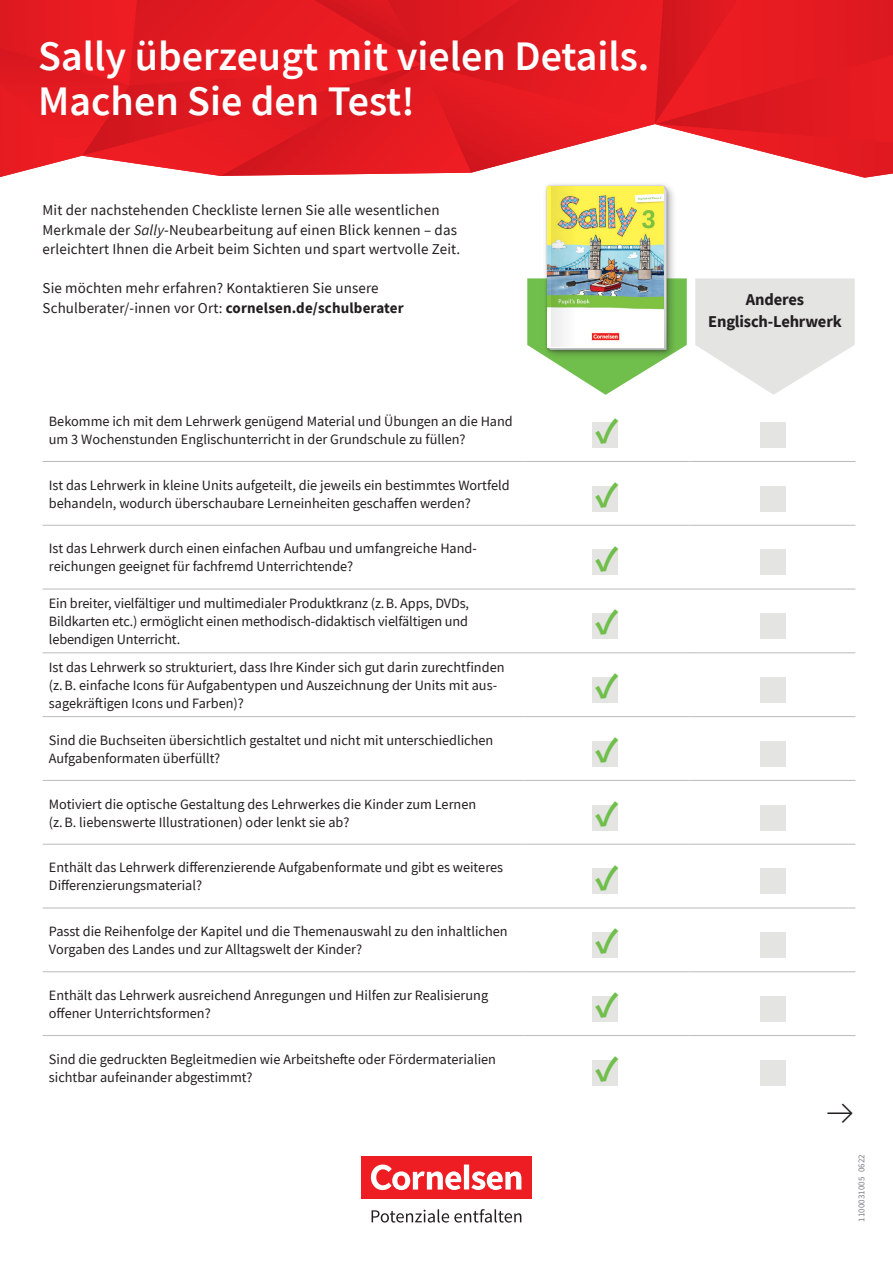
<style>
.page{position:relative;width:893px;height:1263px;background:#fff}
.page>*{position:absolute;margin:0;border:0;box-sizing:border-box;transform-origin:0 0}
.t1{font:600 42px/45px "CV Source Sans";color:#fff}
.t2{font:700 36px "CV Source Sans";color:#70bf4c}
.t3{font:700 16.5px/22.5px "CV Source Sans";letter-spacing:-.01em;color:#231f20;text-align:center}
.t4{font:15px/19.5px "CV Source Sans";letter-spacing:.01em;color:#231f20}
.t5{font:14.25px/18px "CV Source Sans";color:#231f20}
.t6{font:9px "CV Source Sans";color:#808285}
.s1{font-style:italic}
.s2{font-weight:700}
</style>
<div class="page">
<div style="left:592px;top:422px;width:26px;height:26px;background:#e4e4e3"></div>
<div style="left:760px;top:422px;width:26px;height:26px;background:#e4e4e3"></div>
<div style="left:592px;top:486px;width:26px;height:25px;background:#e4e4e3"></div>
<div style="left:760px;top:486px;width:26px;height:25px;background:#e4e4e3"></div>
<div style="left:592px;top:550px;width:26px;height:25px;background:#e4e4e3"></div>
<div style="left:760px;top:550px;width:26px;height:25px;background:#e4e4e3"></div>
<div style="left:592px;top:613px;width:26px;height:26px;background:#e4e4e3"></div>
<div style="left:760px;top:613px;width:26px;height:26px;background:#e4e4e3"></div>
<div style="left:592px;top:677px;width:26px;height:26px;background:#e4e4e3"></div>
<div style="left:760px;top:677px;width:26px;height:26px;background:#e4e4e3"></div>
<div style="left:592px;top:741px;width:26px;height:25px;background:#e4e4e3"></div>
<div style="left:760px;top:741px;width:26px;height:25px;background:#e4e4e3"></div>
<div style="left:592px;top:805px;width:26px;height:25px;background:#e4e4e3"></div>
<div style="left:760px;top:805px;width:26px;height:25px;background:#e4e4e3"></div>
<div style="left:592px;top:869px;width:26px;height:25px;background:#e4e4e3"></div>
<div style="left:760px;top:869px;width:26px;height:25px;background:#e4e4e3"></div>
<div style="left:592px;top:932px;width:26px;height:26px;background:#e4e4e3"></div>
<div style="left:760px;top:932px;width:26px;height:26px;background:#e4e4e3"></div>
<div style="left:592px;top:996px;width:26px;height:26px;background:#e4e4e3"></div>
<div style="left:760px;top:996px;width:26px;height:26px;background:#e4e4e3"></div>
<div style="left:592px;top:1060px;width:26px;height:25px;background:#e4e4e3"></div>
<div style="left:760px;top:1060px;width:26px;height:25px;background:#e4e4e3"></div>
<svg style="left:0;top:0;width:893px;height:178px;background:#e52f35"></svg>
<svg style="left:695px;top:278px;width:160px;height:117px"></svg>
<svg style="left:527px;top:187px;width:160px;height:208px"></svg>
<img style="left:548px;top:187px;width:115px;height:160px">
<img style="left:551px;top:187px;width:26px;height:160px">
<hr style="left:43px;top:525px;width:481px;height:1px;background:#bbbbbc">
<hr style="left:524px;top:525px;width:166px;height:1px;background:#bbbbbc">
<hr style="left:690px;top:525px;width:165px;height:1px;background:#bbbbbc">
<hr style="left:43px;top:589px;width:481px;height:1px;background:#bbbbbc">
<hr style="left:524px;top:589px;width:166px;height:1px;background:#bbbbbc">
<hr style="left:690px;top:589px;width:165px;height:1px;background:#bbbbbc">
<hr style="left:43px;top:652px;width:481px;height:1px;background:#bbbbbc">
<hr style="left:524px;top:652px;width:166px;height:1px;background:#bbbbbc">
<hr style="left:690px;top:652px;width:165px;height:1px;background:#bbbbbc">
<hr style="left:43px;top:716px;width:481px;height:1px;background:#bbbbbc">
<hr style="left:524px;top:716px;width:166px;height:1px;background:#bbbbbc">
<hr style="left:690px;top:716px;width:165px;height:1px;background:#bbbbbc">
<hr style="left:43px;top:780px;width:481px;height:1px;background:#bbbbbc">
<hr style="left:524px;top:780px;width:166px;height:1px;background:#bbbbbc">
<hr style="left:690px;top:780px;width:165px;height:1px;background:#bbbbbc">
<hr style="left:43px;top:844px;width:481px;height:1px;background:#bbbbbc">
<hr style="left:524px;top:844px;width:166px;height:1px;background:#bbbbbc">
<hr style="left:690px;top:844px;width:165px;height:1px;background:#bbbbbc">
<hr style="left:43px;top:907px;width:481px;height:1px;background:#bbbbbc">
<hr style="left:524px;top:907px;width:166px;height:1px;background:#bbbbbc">
<hr style="left:690px;top:907px;width:165px;height:1px;background:#bbbbbc">
<hr style="left:43px;top:971px;width:481px;height:1px;background:#bbbbbc">
<hr style="left:524px;top:971px;width:166px;height:1px;background:#bbbbbc">
<hr style="left:690px;top:971px;width:165px;height:1px;background:#bbbbbc">
<hr style="left:43px;top:1035px;width:481px;height:1px;background:#bbbbbc">
<hr style="left:524px;top:1035px;width:166px;height:1px;background:#bbbbbc">
<hr style="left:690px;top:1035px;width:165px;height:1px;background:#bbbbbc">
<hr style="left:43px;top:461px;width:481px;height:1px;background:#bbbbbc">
<hr style="left:524px;top:461px;width:166px;height:1px;background:#bbbbbc">
<hr style="left:690px;top:461px;width:165px;height:1px;background:#bbbbbc">
<div style="left:361px;top:1157px;width:170px;height:42px;background:#ee1d23"></div>
<svg style="left:371px;top:1164px;width:150px;height:26px"></svg>
<svg style="left:372px;top:1209px;width:149px;height:13px"></svg>
<h1 class="t1" style="left:38px;top:33px;width:613px">Sally überzeugt mit vielen Details.<br>Machen Sie den Test!</h1>
<p class="t4" style="left:43px;top:201px;width:419px">Mit der nachstehenden Checkliste lernen Sie alle wesentlichen<br>Merkmale der <span class="s1">Sally</span>-Neubearbeitung auf einen Blick kennen – das erleichtert Ihnen die Arbeit beim Sichten und spart wertvolle Zeit.</p>
<p class="t4" style="left:43px;top:279px;width:363px">Sie möchten mehr erfahren? Kontaktieren Sie unsere<br>Schulberater/-innen vor Ort: <span class="s2">cornelsen.de/schulberater</span></p>
<p class="t3" style="left:708px;top:288px;width:135px">Anderes<br>Englisch-Lehrwerk</p>
<p class="t5" style="left:49px;top:412px;width:465px">Bekomme ich mit dem Lehrwerk genügend Material und Übungen an die Hand um 3 Wochenstunden Englischunterricht in der Grundschule zu füllen?</p>
<h2 class="t2" style="left:595px;top:407px;width:25px">✓</h2>
<p class="t5" style="left:49px;top:476px;width:462px">Ist das Lehrwerk in kleine Units aufgeteilt, die jeweils ein bestimmtes Wortfeld behandeln, wodurch überschaubare Lerneinheiten geschaffen werden?</p>
<h2 class="t2" style="left:595px;top:470px;width:25px">✓</h2>
<p class="t5" style="left:49px;top:540px;width:430px">Ist das Lehrwerk durch einen einfachen Aufbau und umfangreiche Hand&shy;reichungen geeignet für fachfremd Unterrichtende?</p>
<h2 class="t2" style="left:595px;top:534px;width:25px">✓</h2>
<p class="t5" style="left:49px;top:594px;width:422px;text-align:justify">Ein breiter, vielfältiger und multimedialer Produktkranz (z.B. Apps, DVDs, Bildkarten etc.) ermöglicht einen methodisch-didaktisch vielfältigen und lebendigen Unterricht.</p>
<h2 class="t2" style="left:595px;top:598px;width:25px">✓</h2>
<p class="t5" style="left:49px;top:658px;width:457px">Ist das Lehrwerk so strukturiert, dass Ihre Kinder sich gut darin zurechtfinden (z.B. einfache Icons für Aufgabentypen und Auszeichnung der Units mit aus&shy;sagekräftigen Icons und Farben)?</p>
<h2 class="t2" style="left:595px;top:662px;width:25px">✓</h2>
<p class="t5" style="left:49px;top:731px;width:446px">Sind die Buchseiten übersichtlich gestaltet und nicht mit unterschiedlichen<br>Aufgabenformaten überfüllt?</p>
<h2 class="t2" style="left:595px;top:726px;width:25px">✓</h2>
<p class="t5" style="left:49px;top:795px;width:429px">Motiviert die optische Gestaltung des Lehrwerkes die Kinder zum Lernen (z.B. liebenswerte Illustrationen) oder lenkt sie ab?</p>
<h2 class="t2" style="left:595px;top:789px;width:25px">✓</h2>
<p class="t5" style="left:49px;top:858px;width:456px">Enthält das Lehrwerk differenzierende Aufgabenformate und gibt es weiteres<br>Differenzierungsmaterial?</p>
<h2 class="t2" style="left:595px;top:853px;width:25px">✓</h2>
<p class="t5" style="left:49px;top:922px;width:460px">Passt die Reihenfolge der Kapitel und die Themenauswahl zu den inhaltlichen<br>Vorgaben des Landes und zur Alltagswelt der Kinder?</p>
<h2 class="t2" style="left:595px;top:917px;width:25px">✓</h2>
<p class="t5" style="left:49px;top:986px;width:441px">Enthält das Lehrwerk ausreichend Anregungen und Hilfen zur Realisierung offener Unterrichtsformen?</p>
<h2 class="t2" style="left:595px;top:981px;width:25px">✓</h2>
<p class="t5" style="left:49px;top:1050px;width:449px">Sind die gedruckten Begleitmedien wie Arbeitshefte oder Fördermaterialien sichtbar aufeinander abgestimmt?</p>
<h2 class="t2" style="left:595px;top:1045px;width:25px">✓</h2>
<p class="t6" style="left:856px;top:1222px;width:69px;rotate:-90deg">1100031005 0622</p>
</div>
